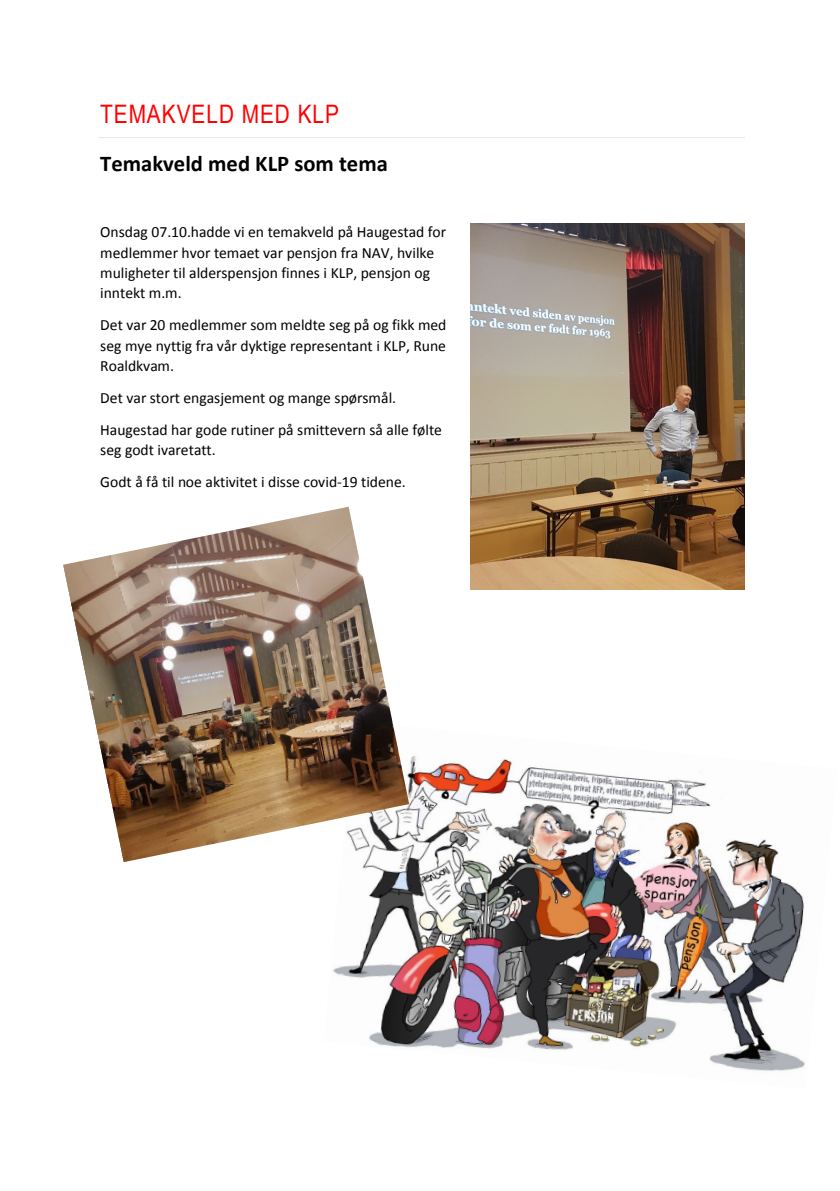
<style>
.page{position:relative;width:840px;height:1191px;background:#fff}
.page>*{position:absolute;margin:0;border:0;box-sizing:border-box;transform-origin:0 0}
.t1{font:25.4px "Arial Narrow";letter-spacing:.035em;color:#f00}
.t2{font:700 22.6px "Calibri";color:#000}
.t3{font:15.6px/20.4px "Calibri";color:#000}
</style>
<div class="page">
<hr style="left:98px;top:137px;width:646px;height:1px;background:#e6e6e6">
<img style="left:470px;top:224px;width:274px;height:365px">
<img style="left:333px;top:755px;width:472px;height:316px">
<img style="left:63px;top:507px;width:346px;height:355px">
<p class="t1" style="left:100px;top:96px;width:240px">TEMAKVELD MED KLP</p>
<p class="t2" style="left:100px;top:149px;width:289px">Temakveld med KLP som tema</p>
<p class="t3" style="left:100px;top:222px;width:347px">Onsdag 07.10.hadde vi en temakveld på Haugestad for medlemmer hvor temaet var pensjon fra NAV, hvilke muligheter til alderspensjon finnes i KLP, pensjon og inntekt m.m.</p>
<p class="t3" style="left:100px;top:315px;width:347px;text-align:justify">Det var 20 medlemmer som meldte seg på og fikk med seg mye nyttig fra vår dyktige representant i KLP, Rune Roaldkvam.</p>
<p class="t3" style="left:100px;top:382px;width:343px;line-height:31.8px">Det var stort engasjement og mange spørsmål.<br>Haugestad har gode rutiner på smittevern så alle følte</p>
<p class="t3" style="left:100px;top:434px;width:307px;line-height:31.8px">seg godt ivaretatt.<br>Godt å få til noe aktivitet i disse covid-19 tidene.</p>
</div>
